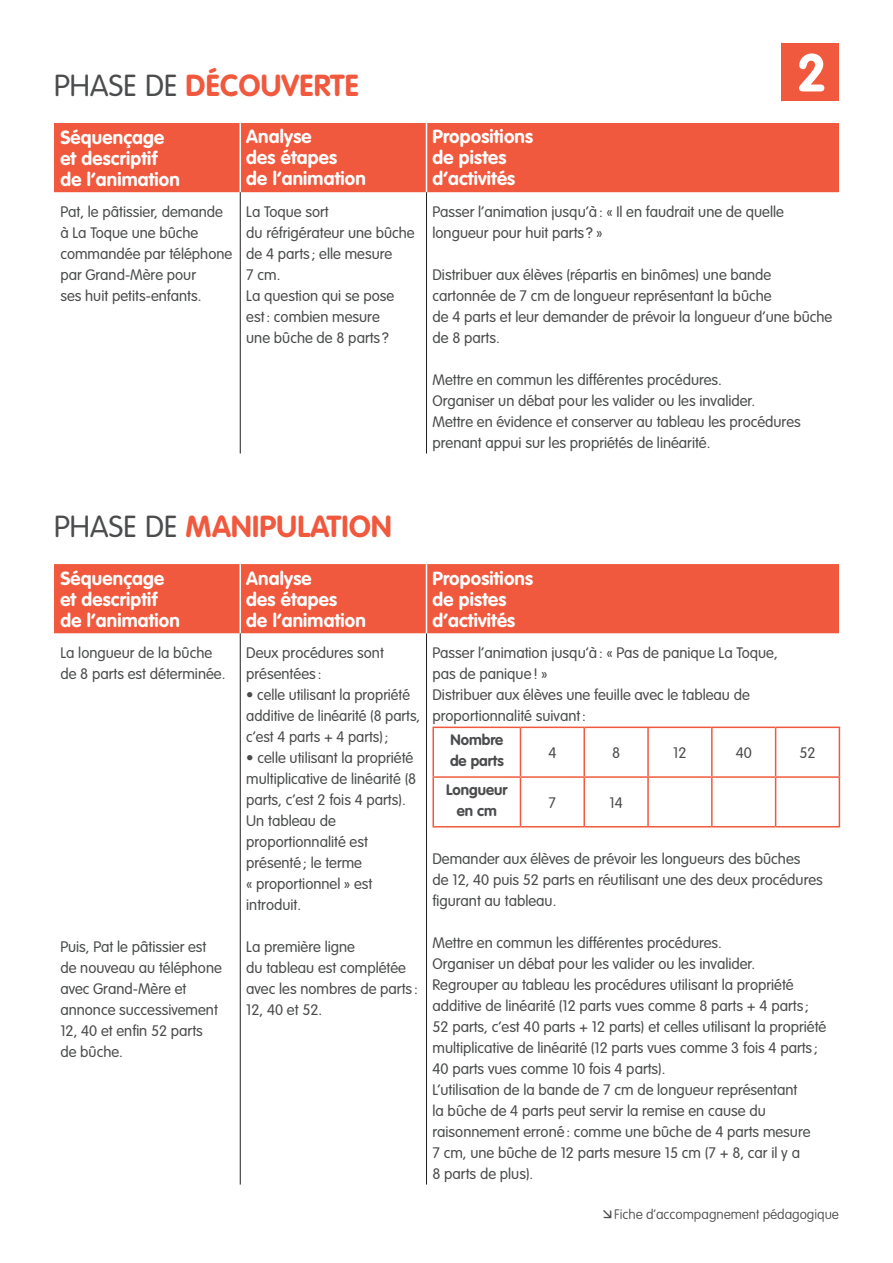
<style>
.page{position:relative;width:893px;height:1263px;background:#fff}
.page>*{position:absolute;margin:0;border:0;box-sizing:border-box;transform-origin:0 0}
.t1{font:700 52.5px "VAG Rounded Std";color:#fff}
._03_Tablo_Surtitre_G{font:700 30px "VAG Rounded Std";letter-spacing:.01em;color:#f0593e}
._03_Tablo_Titre_têti{font:700 18.75px/21px "VAG Rounded Std";letter-spacing:.01em;color:#fff}
._04_Tablo_Txt_couran{font:300 15px/21px "VAG Rounded Std";color:#4b4c4d}
._04_Tablo_Txt_couran-2{font:700 15px/21px "VAG Rounded Std";color:#4b4c4d}
.t2{font:100 13.5px "VAG Rounded Std";color:#4b4c4d}
.s1{font-weight:300;color:#4b4c4d}
</style>
<div class="page">
<div style="left:781px;top:43px;width:58px;height:58px;background:#f0593e"></div>
<div style="left:54px;top:123px;width:785px;height:69px;background:#f0593e"></div>
<hr style="left:239px;top:123px;width:2px;height:69px;background:#fff">
<hr style="left:426px;top:123px;width:1px;height:69px;background:#fff">
<hr style="left:240px;top:192px;width:1px;height:261px;background:#231f20">
<hr style="left:426px;top:192px;width:1px;height:261px;background:#231f20">
<div style="left:54px;top:564px;width:785px;height:69px;background:#f0593e"></div>
<hr style="left:240px;top:633px;width:1px;height:551px;background:#231f20">
<hr style="left:426px;top:633px;width:1px;height:551px;background:#231f20">
<hr style="left:239px;top:564px;width:2px;height:69px;background:#fff">
<hr style="left:426px;top:564px;width:1px;height:69px;background:#fff">
<hr style="left:432px;top:726px;width:88px;height:2px;background:#f0593e">
<hr style="left:432px;top:728px;width:2px;height:48px;background:#f0593e">
<hr style="left:520px;top:726px;width:64px;height:2px;background:#f0593e">
<hr style="left:520px;top:728px;width:1px;height:48px;background:#f0593e">
<hr style="left:584px;top:726px;width:64px;height:2px;background:#f0593e">
<hr style="left:583px;top:728px;width:2px;height:48px;background:#f0593e">
<hr style="left:648px;top:726px;width:64px;height:2px;background:#f0593e">
<hr style="left:647px;top:728px;width:2px;height:48px;background:#f0593e">
<hr style="left:712px;top:726px;width:64px;height:2px;background:#f0593e">
<hr style="left:711px;top:728px;width:2px;height:48px;background:#f0593e">
<hr style="left:776px;top:726px;width:64px;height:2px;background:#f0593e">
<hr style="left:775px;top:728px;width:1px;height:48px;background:#f0593e">
<hr style="left:839px;top:728px;width:1px;height:48px;background:#f0593e">
<hr style="left:432px;top:776px;width:88px;height:2px;background:#f0593e">
<hr style="left:432px;top:778px;width:2px;height:48px;background:#f0593e">
<hr style="left:520px;top:776px;width:64px;height:2px;background:#f0593e">
<hr style="left:520px;top:778px;width:1px;height:48px;background:#f0593e">
<hr style="left:584px;top:776px;width:64px;height:2px;background:#f0593e">
<hr style="left:583px;top:778px;width:2px;height:48px;background:#f0593e">
<hr style="left:648px;top:776px;width:64px;height:2px;background:#f0593e">
<hr style="left:647px;top:778px;width:2px;height:48px;background:#f0593e">
<hr style="left:712px;top:776px;width:64px;height:2px;background:#f0593e">
<hr style="left:711px;top:778px;width:2px;height:48px;background:#f0593e">
<hr style="left:776px;top:776px;width:64px;height:2px;background:#f0593e">
<hr style="left:775px;top:778px;width:1px;height:48px;background:#f0593e">
<hr style="left:839px;top:778px;width:1px;height:48px;background:#f0593e">
<hr style="left:432px;top:826px;width:88px;height:1px;background:#f0593e">
<hr style="left:520px;top:826px;width:64px;height:1px;background:#f0593e">
<hr style="left:584px;top:826px;width:64px;height:1px;background:#f0593e">
<hr style="left:648px;top:826px;width:64px;height:1px;background:#f0593e">
<hr style="left:712px;top:826px;width:64px;height:1px;background:#f0593e">
<hr style="left:776px;top:826px;width:64px;height:1px;background:#f0593e">
<p class="_03_Tablo_Surtitre_G" style="left:54px;top:68px;width:306px"><span class="s1">PHASE DE</span> DÉCOUVERTE</p>
<p class="t1" style="left:797px;top:42px;width:32px">2</p>
<p class="_03_Tablo_Titre_têti" style="left:60px;top:127px;width:121px">Séquençage et descriptif de l’animation</p>
<p class="_03_Tablo_Titre_têti" style="left:246px;top:127px;width:121px">Analyse<br>des étapes<br>de l’animation</p>
<p class="_03_Tablo_Titre_têti" style="left:432px;top:127px;width:102px">Propositions de pistes d’activités</p>
<p class="_04_Tablo_Txt_couran" style="left:60px;top:201px;width:173px">Pat, le pâtissier, demande à La Toque une bûche commandée par téléphone par Grand-Mère pour<br>ses huit petits-enfants.</p>
<p class="_04_Tablo_Txt_couran" style="left:246px;top:201px;width:170px">La Toque sort<br>du réfrigérateur une bûche de 4 parts ; elle mesure<br>7 cm.</p>
<p class="_04_Tablo_Txt_couran" style="left:432px;top:201px;width:353px">Passer l’animation jusqu’à: « Il en faudrait une de quelle longueur pour huit parts ? »</p>
<p class="_04_Tablo_Txt_couran" style="left:432px;top:264px;width:401px">Distribuer aux élèves (répartis en binômes) une bande cartonnée de 7 cm de longueur représentant la bûche<br>de 4 parts et leur demander de prévoir la longueur d’une bûche de 8 parts.</p>
<p class="_04_Tablo_Txt_couran" style="left:432px;top:369px;width:291px">Mettre en commun les différentes procédures.</p>
<p class="_04_Tablo_Txt_couran" style="left:432px;top:390px;width:324px">Organiser un débat pour les valider ou les invalider.</p>
<p class="_04_Tablo_Txt_couran" style="left:432px;top:411px;width:370px">Mettre en évidence et conserver au tableau les procédures prenant appui sur les propriétés de linéarité.</p>
<p class="_04_Tablo_Txt_couran" style="left:246px;top:285px;width:149px">La question qui se pose est: combien mesure une bûche de 8 parts ?</p>
<p class="_03_Tablo_Surtitre_G" style="left:54px;top:509px;width:339px"><span class="s1">PHASE DE</span> MANIPULATION</p>
<p class="_03_Tablo_Titre_têti" style="left:60px;top:568px;width:121px">Séquençage et descriptif de l’animation</p>
<p class="_03_Tablo_Titre_têti" style="left:246px;top:568px;width:121px">Analyse<br>des étapes<br>de l’animation</p>
<p class="_03_Tablo_Titre_têti" style="left:432px;top:568px;width:102px">Propositions de pistes d’activités</p>
<p class="_04_Tablo_Txt_couran" style="left:60px;top:642px;width:167px">La longueur de la bûche de 8 parts est déterminée.</p>
<p class="_04_Tablo_Txt_couran" style="left:246px;top:642px;width:139px">Deux procédures sont présentées :</p>
<p class="_04_Tablo_Txt_couran" style="left:246px;top:684px;width:176px">• celle utilisant la propriété additive de linéarité (8 parts, c’est 4 parts + 4 parts);</p>
<p class="_04_Tablo_Txt_couran" style="left:246px;top:747px;width:172px">• celle utilisant la propriété multiplicative de linéarité (8 parts, c’est 2 fois 4 parts).</p>
<p class="_04_Tablo_Txt_couran" style="left:246px;top:810px;width:128px">Un tableau de proportionnalité est présenté; le terme<br>« proportionnel » est introduit.</p>
<p class="_04_Tablo_Txt_couran" style="left:246px;top:936px;width:173px">La première ligne<br>du tableau est complétée avec les nombres de parts :<br>12, 40 et 52.</p>
<p class="_04_Tablo_Txt_couran" style="left:432px;top:642px;width:347px">Passer l’animation jusqu’à: « Pas de panique La Toque, pas de panique! »</p>
<p class="_04_Tablo_Txt_couran" style="left:432px;top:684px;width:319px">Distribuer aux élèves une feuille avec le tableau de proportionnalité suivant:</p>
<p class="_04_Tablo_Txt_couran-2" style="left:450px;top:730px;width:55px">Nombre de parts</p>
<p class="_04_Tablo_Txt_couran" style="left:548px;top:743px;width:10px">4</p>
<p class="_04_Tablo_Txt_couran" style="left:612px;top:743px;width:10px">8</p>
<p class="_04_Tablo_Txt_couran" style="left:673px;top:743px;width:15px">12</p>
<p class="_04_Tablo_Txt_couran" style="left:736px;top:743px;width:18px">40</p>
<p class="_04_Tablo_Txt_couran" style="left:799px;top:743px;width:18px">52</p>
<p class="_04_Tablo_Txt_couran-2" style="left:446px;top:779px;width:63px;text-align:center">Longueur en cm</p>
<p class="_04_Tablo_Txt_couran" style="left:549px;top:792px;width:9px">7</p>
<p class="_04_Tablo_Txt_couran" style="left:609px;top:792px;width:15px">14</p>
<p class="_04_Tablo_Txt_couran" style="left:432px;top:848px;width:392px">Demander aux élèves de prévoir les longueurs des bûches<br>de 12, 40 puis 52 parts en réutilisant une des deux procédures figurant au tableau.</p>
<p class="_04_Tablo_Txt_couran" style="left:432px;top:932px;width:291px">Mettre en commun les différentes procédures.</p>
<p class="_04_Tablo_Txt_couran" style="left:432px;top:953px;width:324px">Organiser un débat pour les valider ou les invalider.</p>
<p class="_04_Tablo_Txt_couran" style="left:432px;top:974px;width:395px">Regrouper au tableau les procédures utilisant la propriété additive de linéarité (12 parts vues comme 8 parts + 4 parts ; 52 parts, c’est 40 parts + 12 parts) et celles utilisant la propriété multiplicative de linéarité (12 parts vues comme 3 fois 4 parts ; 40 parts vues comme 10 fois 4 parts).</p>
<p class="_04_Tablo_Txt_couran" style="left:432px;top:1079px;width:380px">L’utilisation de la bande de 7 cm de longueur représentant la bûche de 4 parts peut servir la remise en cause du raisonnement erroné: comme une bûche de 4 parts mesure 7 cm, une bûche de 12 parts mesure 15 cm (7 + 8, car il y a 8 parts de plus).</p>
<p class="_04_Tablo_Txt_couran" style="left:60px;top:936px;width:163px">Puis, Pat le pâtissier est de nouveau au téléphone avec Grand-Mère et annonce successivement<br>12, 40 et enfin 52 parts de bûche.</p>
<p class="t2" style="left:614px;top:1207px;width:226px">Fiche d’accompagnement pédagogique</p>
</div>
